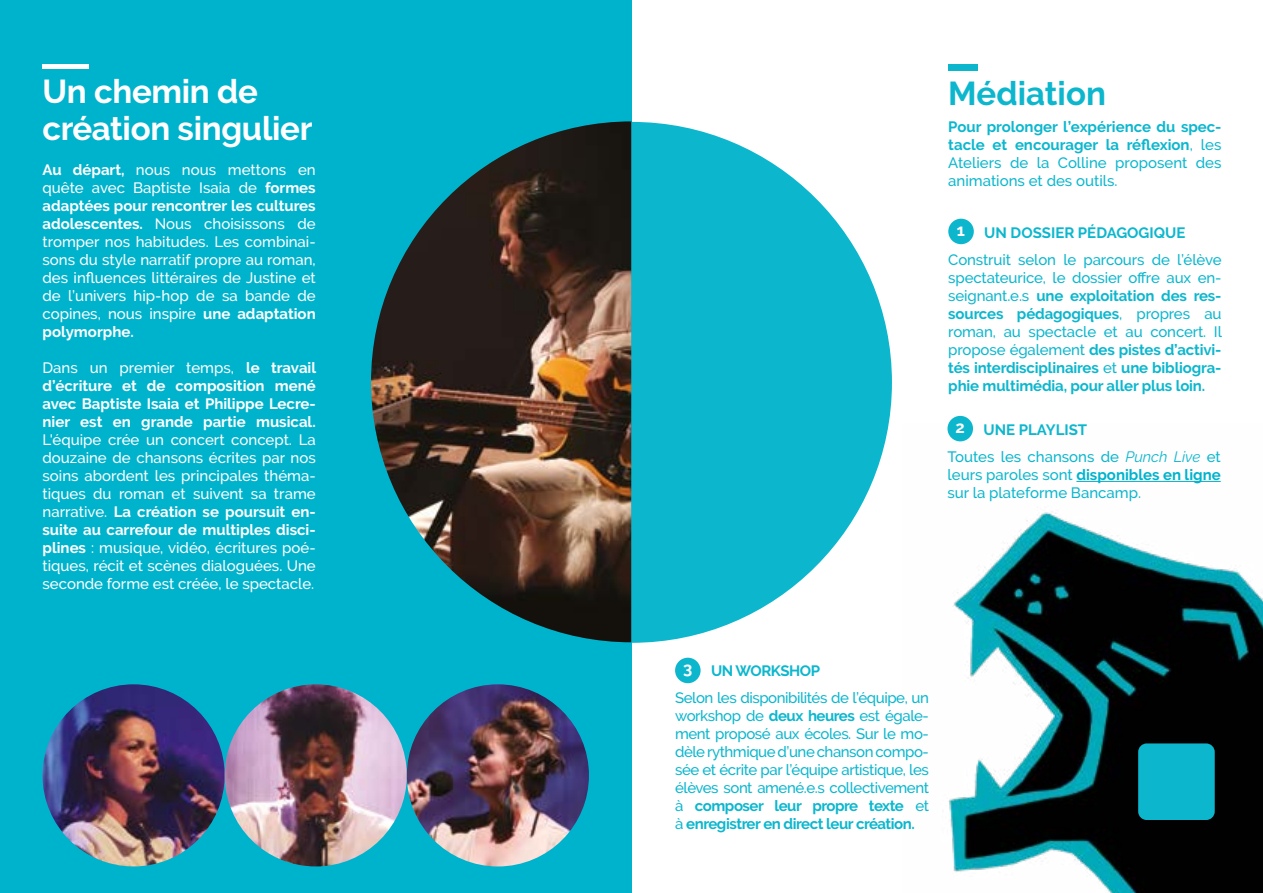
<style>
.page{position:relative;width:1263px;height:893px;background:#fff}
.page>*{position:absolute;margin:0;border:0;box-sizing:border-box;transform-origin:0 0}
.t1{font:700 33px/37.5px "Raleway";letter-spacing:-.01em;color:#fff}
.t2{font:700 33px "Raleway";color:#0cb7ce}
.t3{font:700 16.5px "Raleway";color:#fff}
.t4{font:500 15px/18px "Raleway";letter-spacing:-.01em;color:#0cb7ce;text-align:justify}
.t5{font:500 15px/18px "Raleway";color:#fff;text-align:justify}
.t6{font:700 15px/18px "Raleway";color:#0cb7ce;text-align:justify}
.t7{font:700 15px/18px "Raleway";color:#fff;text-align:justify}
.t8{font:700 15px "Raleway";letter-spacing:-.03em;color:#0cb7ce}
.s1{font-weight:700}
.s2{font-weight:500}
.s3{font-weight:400;font-style:italic}
.s4{font-weight:700;color:#00b3cd}
</style>
<div class="page">
<div style="left:0;top:0;width:631px;height:893px;background:#00b3cd"></div>
<div style="left:43px;top:64px;width:46px;height:5px;background:#fff"></div>
<img style="left:43px;top:684px;width:182px;height:182px;border-radius:91px">
<img style="left:371px;top:121px;width:260px;height:521px">
<img style="left:225px;top:684px;width:182px;height:182px;border-radius:91px">
<img style="left:407px;top:684px;width:182px;height:182px;border-radius:91px">
<img style="left:948px;top:424px;width:315px;height:469px">
<svg style="left:631px;top:122px;width:261px;height:521px;fill:#0cb7ce"></svg>
<div style="left:948px;top:64px;width:29px;height:6px;background:#0cb7ce"></div>
<div style="left:948px;top:219px;width:26px;height:25px;background:#0cb7ce;border-radius:50%"></div>
<hr style="left:1076px;top:481px;width:145px;height:1px;background:#00b3cd">
<div style="left:947px;top:416px;width:26px;height:25px;background:#0cb7ce;border-radius:50%"></div>
<div style="left:675px;top:658px;width:26px;height:25px;background:#0cb7ce;border-radius:50%"></div>
<div style="left:1138px;top:743px;width:77px;height:77px;background:#0cb7ce;border-radius:9px"></div>
<h1 class="t1" style="left:43px;top:73px;width:271px">Un chemin de création singulier</h1>
<p class="t5" style="left:43px;top:160px;width:275px"><span class="s1">Au départ,</span> nous nous mettons en quête avec Baptiste Isaia de <span class="s1">formes adaptées pour rencontrer les cultures adolescentes.</span> Nous choisissons de tromper nos habitudes. Les combinai&shy;sons du style narratif propre au roman, des influences littéraires de Justine et de l’univers hip-hop de sa bande de copines, nous inspire <span class="s1">une adaptation polymorphe.</span></p>
<p class="t7" style="left:43px;top:359px;width:275px"><span class="s2">Dans un premier temps,</span> le travail d’écriture et de composition mené avec Baptiste Isaia et Philippe Lecre&shy;nier est en grande partie musical.</p>
<p class="t5" style="left:43px;top:430px;width:275px">L'équipe crée un concert concept. La douzaine de chansons écrites par nos soins abordent les principales théma&shy;tiques du roman et suivent sa trame narrative. <span class="s1">La création se poursuit en&shy;suite au carrefour de multiples disci&shy;plines</span> : musique, vidéo, écritures poé&shy;tiques, récit et scènes dialoguées. Une seconde forme est créée, le spectacle.</p>
<h1 class="t2" style="left:948px;top:75px;width:159px">Médiation</h1>
<p class="t6" style="left:948px;top:118px;width:275px">Pour prolonger l’expérience du spec&shy;tacle et encourager la réflexion<span class="s2">, les Ateliers de la Colline proposent des animations et des outils.</span></p>
<p class="t6" style="left:984px;top:224px;width:203px">UN DOSSIER PÉDAGOGIQUE</p>
<p class="t4" style="left:948px;top:251px;width:275px">Construit selon le parcours de l’élève spectateurice, le dossier offre aux en&shy;seignant.e.s <span class="s1">une exploitation des res&shy;sources pédagogiques</span>, propres au roman, au spectacle et au concert. Il propose également <span class="s1">des pistes d’activi&shy;tés interdisciplinaires</span> et <span class="s1">une bibliogra&shy;phie multimédia, pour aller plus loin.</span></p>
<p class="t3" style="left:957px;top:221px;width:10px">1</p>
<p class="t3" style="left:955px;top:418px;width:11px">2</p>
<p class="t4" style="left:947px;top:416px;width:275px;line-height:27px;text-indent:36px"><span class="s1">UNE PLAYLIST<br></span>Toutes les chansons de <span class="s3">Punch Live</span> et</p>
<p class="t4" style="left:947px;top:466px;width:275px">leurs paroles sont <span class="s4">disponibles en ligne </span>sur la plateforme Bancamp.</p>
<p class="t3" style="left:683px;top:658px;width:11px">3</p>
<p class="t8" style="left:711px;top:662px;width:111px">UN WORKSHOP</p>
<p class="t4" style="left:675px;top:689px;width:255px">Selon les disponibilités de l’équipe, un workshop de <span class="s1">deux heures</span> est égale&shy;ment proposé aux écoles. Sur le mo&shy;dèle rythmique d’une chanson compo&shy;sée et écrite par l’équipe artistique, les élèves sont amené.e.s collectivement à <span class="s1">composer leur propre texte</span> et à <span class="s1">enregistrer en direct leur création.</span></p>
</div>
